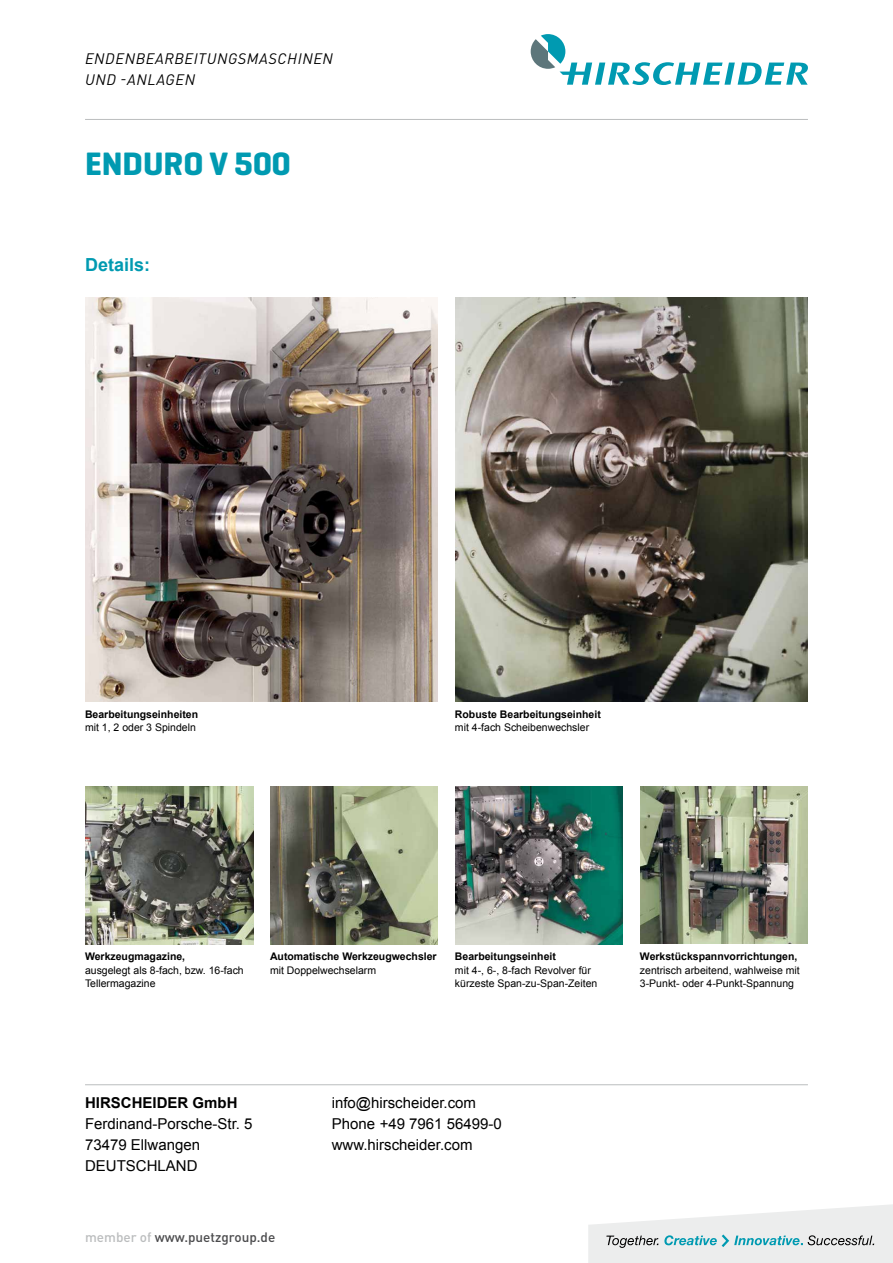
<style>
.page{position:relative;width:893px;height:1263px;background:#fff}
.page>*{position:absolute;margin:0;border:0;box-sizing:border-box;transform-origin:0 0}
.t1{font:700 33px "Geogrotesque";color:#009ab1}
.t2{font:700 18px "Arial";color:#009ab1}
.t3{font:15px/21px "Arial";color:#000}
.t4{font:italic 15px/21px "DIN Pro";letter-spacing:.04em;color:#000}
.t5{font:700 15px "Arial";color:#000}
.t6{font:500 13.5px "DIN Pro";color:#4b4b4d}
.t7{font:10.5px/13.5px "Arial";color:#000}
.t8{font:700 10.5px "Arial";color:#000}
.s1{color:#bbbdbe}
</style>
<div class="page">
<hr style="left:85px;top:119px;width:723px;height:1px;background:#bbbdbe">
<hr style="left:85px;top:1084px;width:723px;height:1px;background:#bbbdbe">
<svg style="left:531px;top:34px;width:277px;height:51px"></svg>
<svg style="left:588px;top:1204px;width:305px;height:59px"></svg>
<img style="left:640px;top:787px;width:168px;height:157px">
<img style="left:85px;top:787px;width:168px;height:157px">
<img style="left:270px;top:787px;width:168px;height:157px">
<img style="left:455px;top:787px;width:168px;height:157px">
<img style="left:455px;top:298px;width:353px;height:404px">
<img style="left:85px;top:298px;width:353px;height:404px">
<h3 class="t4" style="left:85px;top:48px;width:249px">ENDENBEARBEITUNGSMASCHINEN<br>UND -ANLAGEN</h3>
<h1 class="t1" style="left:85px;top:143px;width:207px">ENDURO V 500</h1>
<h2 class="t2" style="left:85px;top:253px;width:67px">Details:</h2>
<p class="t8" style="left:85px;top:707px;width:115px">Bearbeitungseinheiten</p>
<p class="t7" style="left:85px;top:721px;width:112px">mit 1, 2 oder 3 Spindeln</p>
<p class="t8" style="left:455px;top:707px;width:147px">Robuste Bearbeitungseinheit</p>
<p class="t7" style="left:455px;top:721px;width:136px">mit 4-fach Scheibenwechsler</p>
<p class="t8" style="left:85px;top:949px;width:102px">Werkzeugmagazine,</p>
<p class="t7" style="left:85px;top:963px;width:160px">ausgelegt als 8-fach, bzw. 16-fach<br>Tellermagazine</p>
<p class="t8" style="left:270px;top:950px;width:168px">Automatische Werkzeugwechsler</p>
<p class="t7" style="left:270px;top:963px;width:108px">mit Doppelwechselarm</p>
<p class="t8" style="left:455px;top:950px;width:102px">Bearbeitungseinheit</p>
<p class="t7" style="left:455px;top:963px;width:144px">mit 4-, 6-, 8-fach Revolver für kürzeste Span-zu-Span-Zeiten</p>
<h3 class="t5" style="left:85px;top:1093px;width:154px">HIRSCHEIDER GmbH</h3>
<h3 class="t3" style="left:85px;top:1113px;width:169px">Ferdinand-Porsche-Str. 5<br>73479 Ellwangen<br>DEUTSCHLAND</h3>
<h3 class="t3" style="left:332px;top:1092px;width:172px">info@hirscheider.com<br>Phone +49 7961 56499-0 www.hirscheider.com</h3>
<p class="t6" style="left:85px;top:1228px;width:192px"><span class="s1">member of</span> www.puetzgroup.de</p>
<p class="t8" style="left:640px;top:949px;width:159px">Werkstückspannvorrichtungen,</p>
<p class="t7" style="left:640px;top:963px;width:161px">zentrisch arbeitend, wahlweise mit<br>3-Punkt- oder 4-Punkt-Spannung</p>
</div>
